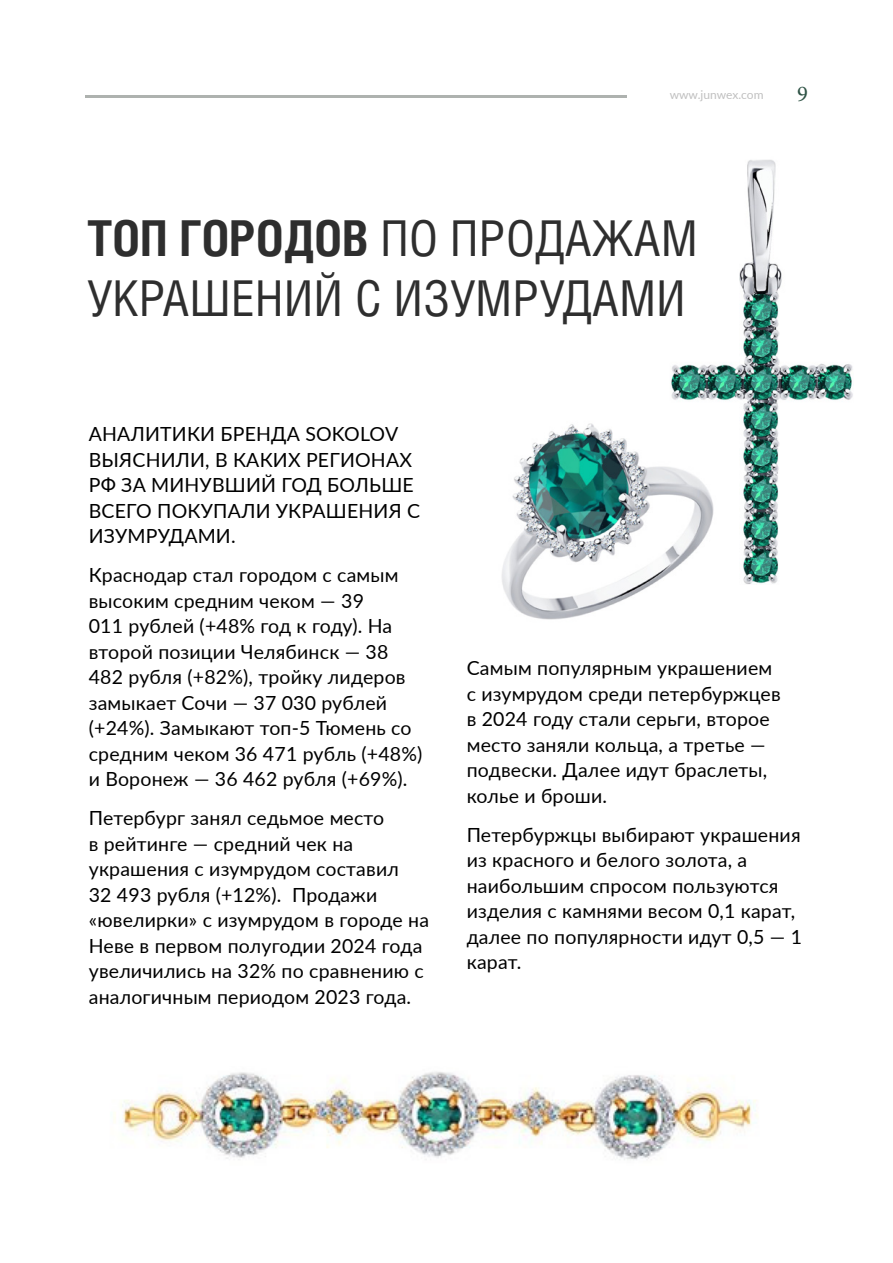
<style>
.page{position:relative;width:893px;height:1263px;background:#fff}
.page>*{position:absolute;margin:0;border:0;box-sizing:border-box;transform-origin:0 0}
.t1{font:49.5px/60px "Helios Cond C";color:#000}
.t2{font:22.5px "Minion Pro";color:#2d5244}
.t3{font:19.5px/25.5px "Lato";letter-spacing:.01em;color:#000}
.t4{font:12px "Lato";color:#c0c0c0}
.s1{font-weight:700}
</style>
<div class="page">
<img style="left:671px;top:160px;width:182px;height:424px">
<img style="left:502px;top:416px;width:216px;height:204px">
<img style="left:114px;top:1071px;width:644px;height:89px">
<hr style="left:86px;top:95px;width:541px;height:2px;background:#6e7671">
<p class="t4" style="left:670px;top:86px;width:95px">www.junwex.com</p>
<p class="t2" style="left:797px;top:79px;width:12px">9</p>
<h1 class="t1" style="left:87px;top:207px;width:612px"><span class="s1">ТОП ГОРОДОВ</span> ПО ПРОДАЖАМ<br>УКРАШЕНИЙ С ИЗУМРУДАМИ</h1>
<p class="t3" style="left:89px;top:421px;width:333px">АНАЛИТИКИ БРЕНДА SOKOLOV<br>ВЫЯСНИЛИ, В КАКИХ РЕГИОНАХ<br>РФ ЗА МИНУВШИЙ ГОД БОЛЬШЕ<br>ВСЕГО ПОКУПАЛИ УКРАШЕНИЯ С<br>ИЗУМРУДАМИ.</p>
<p class="t3" style="left:89px;top:562px;width:335px">Краснодар стал городом с самым высоким средним чеком — 39<br>011 рублей (+48% год к году). На второй позиции Челябинск — 38<br>482 рубля (+82%), тройку лидеров замыкает Сочи — 37 030 рублей (+24%). Замыкают топ-5 Тюмень со средним чеком 36 471 рубль (+48%) и Воронеж — 36 462 рубля (+69%).</p>
<p class="t3" style="left:89px;top:805px;width:342px">Петербург занял седьмое место<br>в рейтинге — средний чек на украшения с изумрудом составил<br>32 493 рубля (+12%). Продажи «ювелирки» с изумрудом в городе на<br>Неве в первом полугодии 2024 года увеличились на 32% по сравнению с аналогичным периодом 2023 года.</p>
<p class="t3" style="left:467px;top:655px;width:315px">Самым популярным украшением с изумрудом среди петербуржцев в 2024 году стали серьги, второе место заняли кольца, а третье — подвески. Далее идут браслеты, колье и броши.</p>
<p class="t3" style="left:467px;top:821px;width:337px">Петербуржцы выбирают украшения из красного и белого золота, а наибольшим спросом пользуются изделия с камнями весом 0,1 карат, далее по популярности идут 0,5 — 1 карат.</p>
</div>
